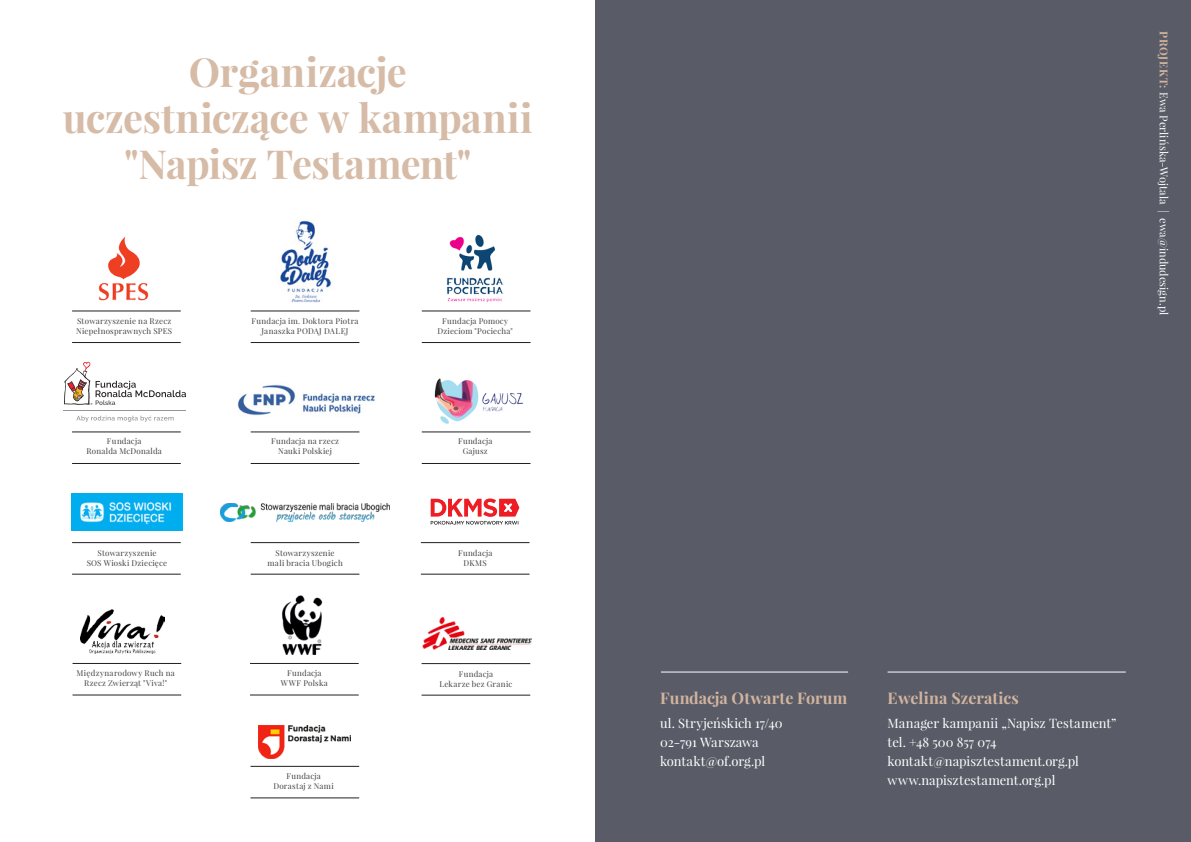
<style>
.page{position:relative;width:1191px;height:842px;background:#fff}
.page>*{position:absolute;margin:0;border:0;box-sizing:border-box;transform-origin:0 0}
.t1{font:700 40px/46px "Playfair Display";letter-spacing:-.01em;color:#d6bba7;text-align:center}
.t2{font:700 16px "Playfair Display";letter-spacing:.005em;color:#d1b49f}
.t3{font:13px "Playfair Display";color:#fff}
.t4{font:11px "Playfair Display";letter-spacing:.005em;color:#fff}
.t5{font:8px/10px "Playfair Display";letter-spacing:.03em;color:#3e3e3f;text-align:center}
.s1{font-weight:700;color:#d1b49f}
</style>
<div class="page">
<div style="left:595px;top:0;width:596px;height:842px;background:#595c67"></div>
<img style="left:280px;top:220px;width:51px;height:83px">
<img style="left:447px;top:234px;width:56px;height:68px">
<hr style="left:251px;top:311px;width:108px;height:1px;background:#231f20">
<hr style="left:251px;top:342px;width:108px;height:1px;background:#231f20">
<hr style="left:72px;top:311px;width:109px;height:1px;background:#231f20">
<hr style="left:72px;top:342px;width:109px;height:1px;background:#231f20">
<hr style="left:422px;top:311px;width:108px;height:1px;background:#231f20">
<hr style="left:422px;top:342px;width:108px;height:1px;background:#231f20">
<img style="left:71px;top:494px;width:112px;height:37px">
<img style="left:220px;top:504px;width:170px;height:17px">
<svg style="left:431px;top:498px;width:88px;height:27px"></svg>
<hr style="left:72px;top:542px;width:109px;height:1px;background:#231f20">
<hr style="left:421px;top:542px;width:108px;height:1px;background:#231f20">
<hr style="left:72px;top:574px;width:109px;height:1px;background:#231f20">
<hr style="left:251px;top:542px;width:108px;height:1px;background:#231f20">
<hr style="left:251px;top:574px;width:108px;height:1px;background:#231f20">
<hr style="left:421px;top:574px;width:108px;height:1px;background:#231f20">
<img style="left:80px;top:609px;width:85px;height:45px">
<img style="left:282px;top:595px;width:41px;height:60px">
<hr style="left:73px;top:663px;width:108px;height:1px;background:#231f20">
<hr style="left:73px;top:695px;width:108px;height:1px;background:#231f20">
<hr style="left:250px;top:663px;width:109px;height:1px;background:#231f20">
<hr style="left:250px;top:695px;width:109px;height:1px;background:#231f20">
<hr style="left:421px;top:663px;width:109px;height:1px;background:#231f20">
<hr style="left:421px;top:695px;width:109px;height:1px;background:#231f20">
<hr style="left:250px;top:766px;width:109px;height:1px;background:#231f20">
<hr style="left:250px;top:798px;width:109px;height:1px;background:#231f20">
<img style="left:258px;top:726px;width:92px;height:32px">
<img style="left:434px;top:378px;width:90px;height:46px">
<img style="left:237px;top:384px;width:138px;height:32px">
<hr style="left:251px;top:432px;width:108px;height:1px;background:#231f20">
<hr style="left:251px;top:463px;width:108px;height:1px;background:#231f20">
<hr style="left:422px;top:432px;width:108px;height:1px;background:#231f20">
<hr style="left:422px;top:463px;width:108px;height:1px;background:#231f20">
<hr style="left:72px;top:432px;width:109px;height:1px;background:#231f20">
<hr style="left:72px;top:463px;width:109px;height:1px;background:#231f20">
<hr style="left:64px;top:410px;width:122px;height:1px;background:#939598">
<svg style="left:76px;top:416px;width:98px;height:6px"></svg>
<svg style="left:64px;top:362px;width:122px;height:43px"></svg>
<hr style="left:887px;top:671px;width:238px;height:1px;background:#fff">
<hr style="left:661px;top:671px;width:187px;height:1px;background:#fff">
<img style="left:98px;top:236px;width:51px;height:65px">
<img style="left:423px;top:618px;width:108px;height:31px">
<p class="t1" style="left:63px;top:49px;width:471px">Organizacje uczestniczące w kampanii "Napisz Testament"</p>
<p class="t5" style="left:76px;top:316px;width:97px;text-align:left">Stowarzyszenie na Rzecz<br>Niepełnosprawnych SPES</p>
<p class="t5" style="left:252px;top:316px;width:108px">Fundacja im. Doktora Piotra<br>Janaszka PODAJ DALEJ</p>
<p class="t5" style="left:437px;top:316px;width:77px">Fundacja Pomocy<br>Dzieciom "Pociecha"</p>
<p class="t5" style="left:86px;top:436px;width:77px">Fundacja<br>Ronalda McDonalda</p>
<p class="t5" style="left:271px;top:436px;width:69px">Fundacja na rzecz<br>Nauki Polskiej</p>
<p class="t5" style="left:458px;top:436px;width:36px">Fundacja<br>Gajusz</p>
<p class="t5" style="left:87px;top:548px;width:82px">Stowarzyszenie<br>SOS Wioski Dziecięce</p>
<p class="t5" style="left:458px;top:548px;width:36px">Fundacja<br>DKMS</p>
<p class="t5" style="left:267px;top:548px;width:77px">Stowarzyszenie mali bracia Ubogich</p>
<p class="t5" style="left:77px;top:668px;width:100px">Międzynarodowy Ruch na<br>Rzecz Zwierząt "Viva!"</p>
<p class="t5" style="left:439px;top:669px;width:75px">Fundacja<br>Lekarze bez Granic</p>
<p class="t5" style="left:281px;top:668px;width:48px">Fundacja<br>WWF Polska</p>
<p class="t5" style="left:273px;top:771px;width:62px">Fundacja<br>Dorastaj z Nami</p>
<p class="t4" style="left:1170px;top:31px;width:285px;rotate:90deg"><span class="s1">PROJEKT:</span> Ewa Perlińska-Wojtala | ewa@indudesign.pl</p>
<p class="t2" style="left:660px;top:688px;width:189px">Fundacja Otwarte Forum</p>
<p class="t3" style="left:660px;top:715px;width:124px">ul. Stryjeńskich 17/40</p>
<p class="t3" style="left:660px;top:734px;width:100px">02-791 Warszawa</p>
<p class="t3" style="left:660px;top:753px;width:107px">kontakt@of.org.pl</p>
<p class="t2" style="left:887px;top:688px;width:133px">Ewelina Szeratics</p>
<p class="t3" style="left:887px;top:715px;width:230px">Manager kampanii „Napisz Testament”</p>
<p class="t3" style="left:887px;top:734px;width:110px">tel. +48 500 857 074</p>
<p class="t3" style="left:887px;top:753px;width:193px">kontakt@napisztestament.org.pl</p>
<p class="t3" style="left:887px;top:772px;width:169px">www.napisztestament.org.pl</p>
</div>
